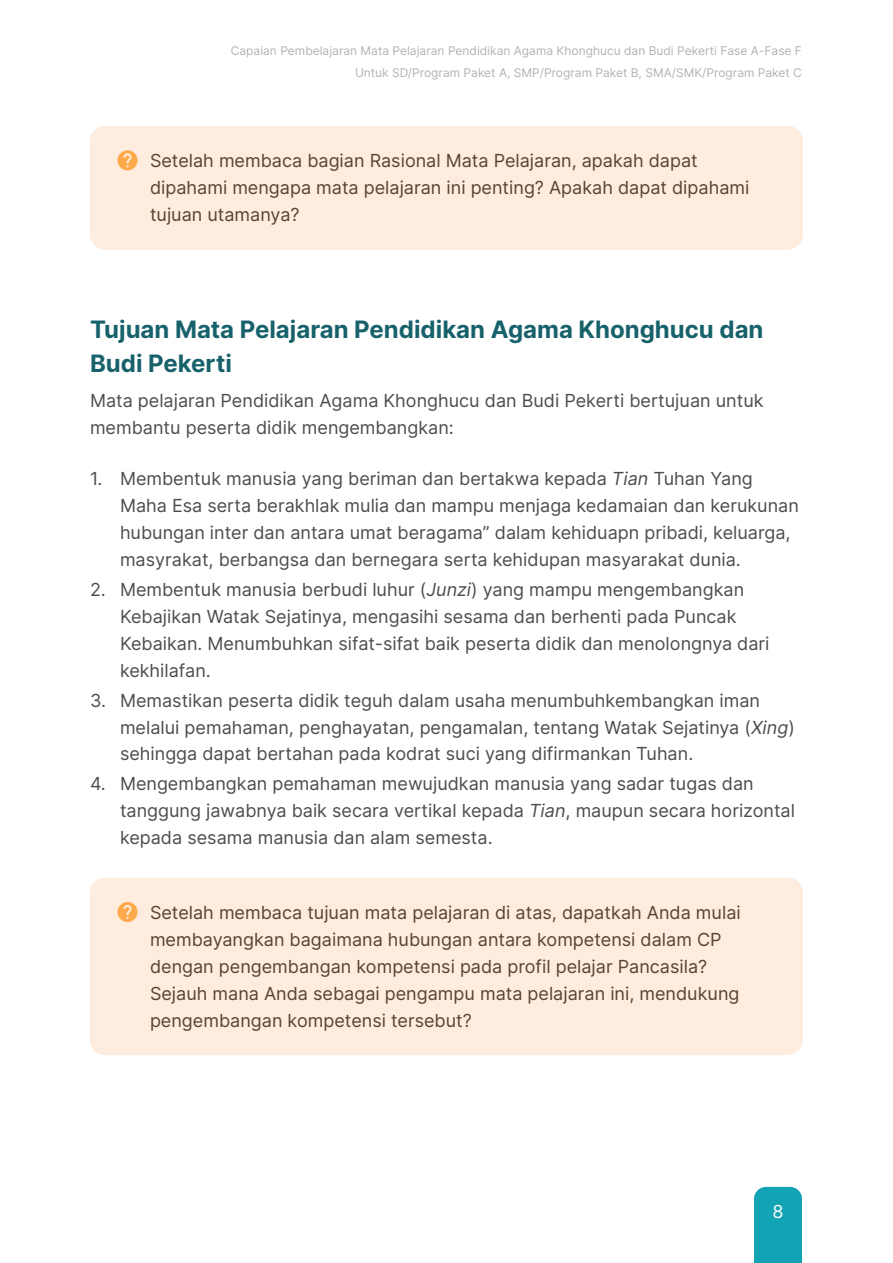
<style>
.page{position:relative;width:893px;height:1263px;background:#fff}
.page>*{position:absolute;margin:0;border:0;box-sizing:border-box;transform-origin:0 0}
.Heading_1{font:700 24px/33.2px "Inter";color:#17616b}
.t1{font:18px/26.8px "Inter";color:#4d4d4d}
.Orange{font:18px/26.8px "Inter";color:#5a4331}
.t2{font:18px "Inter";color:#fff}
.t3{font:12px/22.2px "Inter";color:#b3b3b3;text-align:right}
.s1{font-style:italic}
</style>
<div class="page">
<div style="left:754px;top:1187px;width:48px;height:76px;background:#12a3b4"></div>
<div style="left:90px;top:126px;width:713px;height:124px;background:#feecde;border-radius:15px"></div>
<div style="left:90px;top:878px;width:713px;height:177px;background:#feecde;border-radius:15px"></div>
<svg style="left:117px;top:150px;width:21px;height:20px"></svg>
<svg style="left:117px;top:902px;width:21px;height:20px"></svg>
<p class="t3" style="left:231px;top:39px;width:573px">Capaian Pembelajaran Mata Pelajaran Pendidikan Agama Khonghucu dan Budi Pekerti Fase A-Fase F<br>Untuk SD/Program Paket A, SMP/Program Paket B, SMA/SMK/Program Paket C</p>
<p class="Orange" style="left:150px;top:147px;width:601px">Setelah membaca bagian Rasional Mata Pelajaran, apakah dapat dipahami mengapa mata pelajaran ini penting? Apakah dapat dipahami tujuan utamanya?</p>
<p class="Heading_1" style="left:90px;top:312px;width:675px">Tujuan Mata Pelajaran Pendidikan Agama Khonghucu dan<br>Budi Pekerti</p>
<p class="t1" style="left:90px;top:387px;width:675px">Mata pelajaran Pendidikan Agama Khonghucu dan Budi Pekerti bertujuan untuk membantu peserta didik mengembangkan:</p>
<p class="t1" style="left:120px;top:465px;width:680px;text-indent:-30px">1. Membentuk manusia yang beriman dan bertakwa kepada <span class="s1">Tian</span> Tuhan Yang Maha Esa serta berakhlak mulia dan mampu menjaga kedamaian dan kerukunan hubungan inter dan antara umat beragama” dalam kehiduapn pribadi, keluarga, masyrakat, berbangsa dan bernegara serta kehidupan masyarakat dunia.</p>
<p class="t1" style="left:120px;top:576px;width:651px;text-indent:-30px">2. Membentuk manusia berbudi luhur (<span class="s1">Junzi</span>) yang mampu mengembangkan Kebajikan Watak Sejatinya, mengasihi sesama dan berhenti pada Puncak Kebaikan. Menumbuhkan sifat-sifat baik peserta didik dan menolongnya dari kekhilafan.</p>
<p class="t1" style="left:120px;top:686px;width:676px;text-indent:-30px">3. Memastikan peserta didik teguh dalam usaha menumbuhkembangkan iman melalui pemahaman, penghayatan, pengamalan, tentang Watak Sejatinya (<span class="s1">Xing</span>) sehingga dapat bertahan pada kodrat suci yang difirmankan Tuhan.</p>
<p class="t1" style="left:120px;top:770px;width:676px;text-indent:-30px">4. Mengembangkan pemahaman mewujudkan manusia yang sadar tugas dan tanggung jawabnya baik secara vertikal kepada <span class="s1">Tian</span>, maupun secara horizontal kepada sesama manusia dan alam semesta.</p>
<p class="Orange" style="left:150px;top:899px;width:592px">Setelah membaca tujuan mata pelajaran di atas, dapatkah Anda mulai membayangkan bagaimana hubungan antara kompetensi dalam CP dengan pengembangan kompetensi pada profil pelajar Pancasila?<br>Sejauh mana Anda sebagai pengampu mata pelajaran ini, mendukung pengembangan kompetensi tersebut?</p>
<p class="t2" style="left:772px;top:1198px;width:13px">8</p>
</div>
